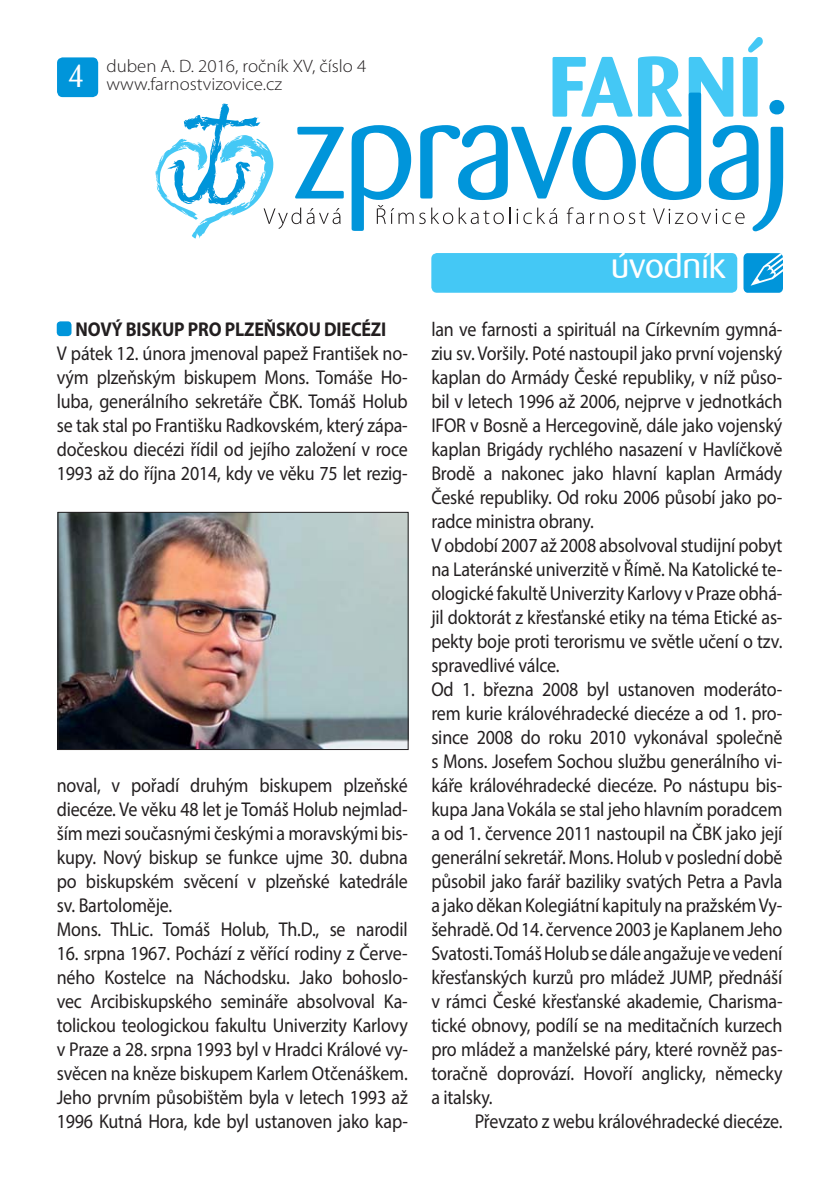
<style>
.page{position:relative;width:840px;height:1191px;background:#fff}
.page>*{position:absolute;margin:0;border:0;box-sizing:border-box;transform-origin:0 0}
.t1{font:36px "Barmeno";color:#fff}
.t2{font:20px/24px "Myriad Pro";letter-spacing:-.01em;color:#231f20;text-align:justify;scale:.9 1}
.t3{font:700 20px "Myriad Pro";letter-spacing:-.01em;color:#231f20;scale:.9 1}
.t4{font:300 18px/18px "Myriad Pro";color:#231f20;scale:1.05 1}
</style>
<div class="page">
<svg style="left:351px;top:125px;width:62px;height:106px"></svg>
<svg style="left:419px;top:37px;width:364px;height:194px"></svg>
<svg style="left:155px;top:104px;width:188px;height:135px"></svg>
<div style="left:431px;top:253px;width:305px;height:40px;background:#44c8f5;border-radius:6px"></div>
<div style="left:743px;top:253px;width:39px;height:40px;background:#0095da;border-radius:4px"></div>
<svg style="left:750px;top:253px;width:32px;height:33px"></svg>
<div style="left:57px;top:321px;width:14px;height:15px;background:#0095da;border-radius:4px"></div>
<img style="left:59px;top:514px;width:347px;height:234px">
<div style="left:57px;top:512px;width:351px;height:238px;border:1px solid #231f20"></div>
<div style="left:57px;top:57px;width:41px;height:40px;background:#0095da;border-radius:6px"></div>
<p class="t4" style="left:68px;top:59px;width:285px;text-indent:38px">duben A. D. 2016, ročník XV, číslo 4<br><sup>4</sup> www.farnostvizovice.cz</p>
<p class="t3" style="left:76px;top:322px;width:346px">NOVÝ BISKUP PRO PLZEŇSKOU DIECÉZI</p>
<p class="t2" style="left:57px;top:343px;width:391px">V pátek 12. února jmenoval papež František no&shy;vým plzeňským biskupem Mons. Tomáše Ho&shy;luba, generálního sekretáře ČBK. Tomáš Holub se tak stal po Františku Radkovském, který zápa&shy;dočeskou diecézi řídil od jejího založení v roce 1993 až do října 2014, kdy ve věku 75 let rezig-</p>
<p class="t2" style="left:57px;top:775px;width:391px;text-align:left">noval, v pořadí druhým biskupem plzeňské diecéze. Ve věku 48 let je Tomáš Holub nejmlad&shy;ším mezi současnými českými a moravskými bis&shy;kupy. Nový biskup se funkce ujme 30. dubna po biskupském svěcení v plzeňské katedrále sv. Bartoloměje.<br>Mons. ThLic. Tomáš Holub, Th.D., se narodil</p>
<p class="t2" style="left:57px;top:943px;width:391px">16. srpna 1967. Pochází z věřící rodiny z Červe&shy;ného Kostelce na Náchodsku. Jako bohoslo&shy;vec Arcibiskupského semináře absolvoval Ka&shy;tolickou teologickou fakultu Univerzity Karlovy v Praze a 28. srpna 1993 byl v Hradci Králové vy&shy;svěcen na kněze biskupem Karlem Otčenáškem.<br>Jeho prvním působištěm byla v letech 1993 až 1996 Kutná Hora, kde byl ustanoven jako kap-</p>
<h1 class="t1" style="left:611px;top:247px;width:115px">úvodník</h1>
<p class="t2" style="left:431px;top:319px;width:391px;text-align:left">lan ve farnosti a spirituál na Církevním gymná&shy;ziu sv. Voršily. Poté nastoupil jako první vojenský kaplan do Armády České republiky, v níž půso&shy;bil v letech 1996 až 2006, nejprve v jednotkách IFOR v Bosně a Hercegovině, dále jako vojenský kaplan Brigády rychlého nasazení v Havlíčkově Brodě a nakonec jako hlavní kaplan Armády České republiky. Od roku 2006 působí jako po&shy;radce ministra obrany.<br>V období 2007 až 2008 absolvoval studijní pobyt na Lateránské univerzitě v Římě. Na Katolické te&shy;ologické fakultě Univerzity Karlovy v Praze obhá&shy;jil doktorát z křesťanské etiky na téma Etické as&shy;pekty boje proti terorismu ve světle učení o tzv. spravedlivé válce.<br>Od 1. března 2008 byl ustanoven moderáto&shy;rem kurie královéhradecké diecéze a od 1. pro&shy;since 2008 do roku 2010 vykonával společně s Mons. Josefem Sochou službu generálního vi&shy;káře královéhradecké diecéze. Po nástupu bis&shy;kupa Jana Vokála se stal jeho hlavním poradcem a od 1. července 2011 nastoupil na ČBK jako její generální sekretář. Mons. Holub v poslední době působil jako farář baziliky svatých Petra a Pavla a jako děkan Kolegiátní kapituly na pražském Vy&shy;šehradě. Od 14. července 2003 je Kaplanem Jeho Svatosti. Tomáš Holub se dále angažuje ve vedení křesťanských kurzů pro mládež JUMP, přednáší v rámci České křesťanské akademie, Charisma&shy;tické obnovy, podílí se na meditačních kurzech pro mládež a manželské páry, které rovněž pas&shy;toračně doprovází. Hovoří anglicky, německy a italsky.</p>
<p class="t2" style="left:474px;top:1111px;width:343px">Převzato z webu královéhradecké diecéze.</p>
</div>
